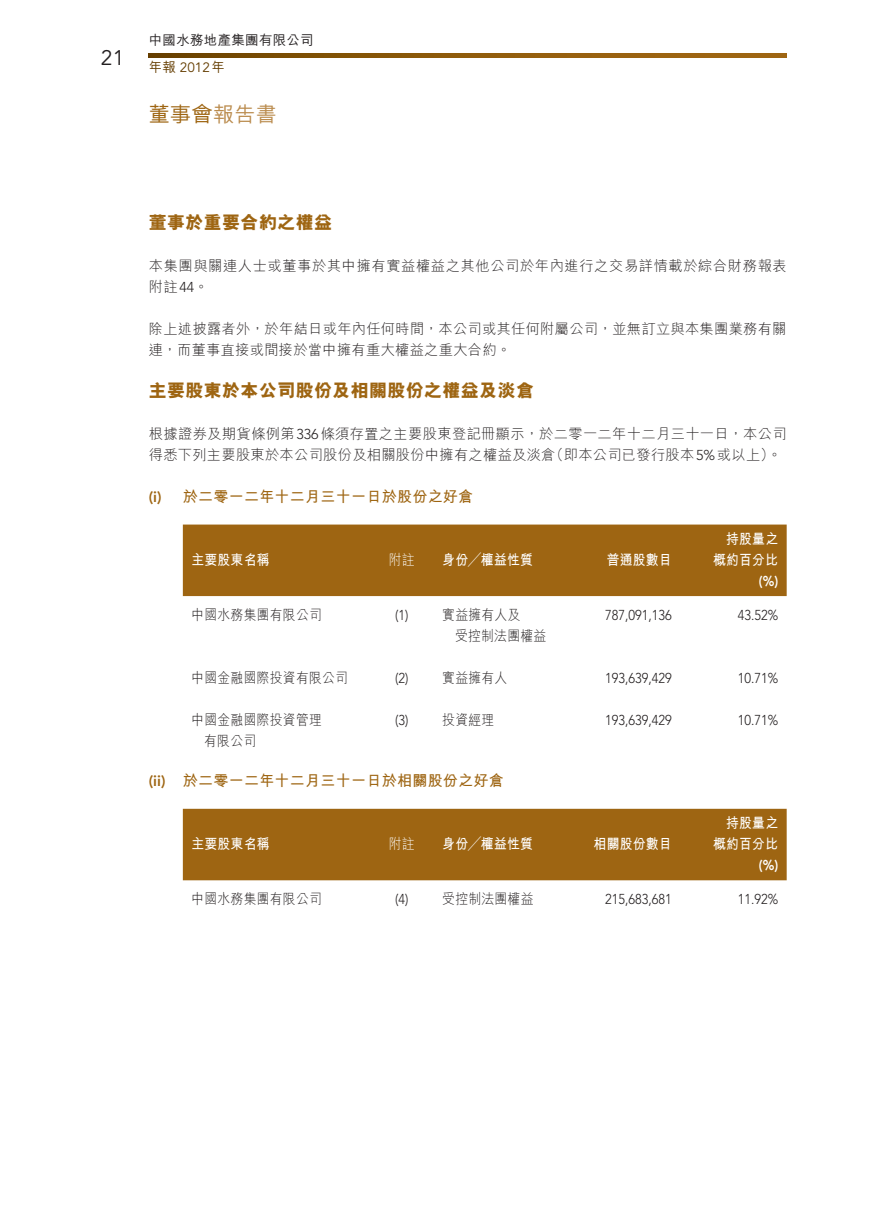
<style>
.page{position:relative;width:893px;height:1212px;background:#fff}
.page>*{position:absolute;margin:0;border:0;box-sizing:border-box;transform-origin:0 0}
.t1{font:500 21px "M Hei HK";letter-spacing:.02em;color:#9e6512}
.t2{font:21px "Avenir LT Std";color:#231f20}
.t3{font:800 18px "M Hei HK";letter-spacing:.02em;color:#9e6512}
.t4{font:700 15px "M Hei HK";letter-spacing:.02em;color:#9e6512}
.t5{font:800 15px "Avenir LT Std";color:#9e6512}
.t6{font:300 14.25px/21px "M Hei HK";letter-spacing:.02em;color:#231f20}
.t7{font:300 14.25px "Avenir LT Std";color:#231f20;scale:.9 1}
.t8{font:300 14.25px/21px "M Hei HK";letter-spacing:.02em;color:#231f20;scale:.9 1}
.t9{font:700 14.25px/21px "M Hei HK";letter-spacing:.02em;color:#fff;text-align:right;scale:.9 1}
.t10{font:300 14.25px/21px "M Hei HK";letter-spacing:.04em;color:#231f20}
.t11{font:800 14.25px "Avenir LT Std";color:#fff;scale:.9 1}
.t12{font:300 14.25px "M Hei HK";color:#fff;scale:.9 1}
.t13{font:500 13.5px "M Hei HK";letter-spacing:.02em;color:#231f20}
.t14{font:13.5px "Avenir LT Std";color:#643d00}
.s1{font-family:"M Hei HK";font-weight:500}
.s2{color:#ba8b4d}
.s3{font-family:"Avenir LT Std"}
</style>
<div class="page">
<svg style="left:149px;top:53px;width:638px;height:4px;background:#8a580a"></svg>
<div style="left:183px;top:524px;width:604px;height:72px;background:#9e6512"></div>
<div style="left:183px;top:809px;width:604px;height:71px;background:#9e6512"></div>
<h1 class="t2" style="left:101px;top:46px;width:25px">21</h1>
<p class="t13" style="left:149px;top:30px;width:166px">中國水務地產集團有限公司</p>
<p class="t14" style="left:149px;top:60px;width:78px"><span class="s1">年報</span> 2012 <span class="s1">年</span></p>
<h1 class="t1" style="left:149px;top:99px;width:130px">董事會<span class="s2">報告書</span></h1>
<p class="t3" style="left:149px;top:213px;width:185px">董事於重要合約之權益</p>
<p class="t10" style="left:149px;top:255px;width:639px">本集團與關連人士或董事於其中擁有實益權益之其他公司於年內進行之交易詳情載於綜合財務報表附註<span class="s3">44</span>。</p>
<p class="t6" style="left:149px;top:318px;width:639px">除上述披露者外，於年結日或年內任何時間，本公司或其任何附屬公司，並無訂立與本集團業務有關連，而董事直接或間接於當中擁有重大權益之重大合約。</p>
<p class="t3" style="left:149px;top:381px;width:387px">主要股東於本公司股份及相關股份之權益及淡倉</p>
<p class="t6" style="left:550px;top:423px;width:239px;text-indent:-401px">根據證券及期貨條例第<span class="s3">336</span>條須存置之主要股東登記冊顯示，於二零一二年十二月三十一日，本公司（即本公司已發行股本<span class="s3">5%</span>或以上。(</p>
<p class="t6" style="left:149px;top:444px;width:408px">得悉下列主要股東於本公司股份及相關股份中擁有之權益及淡倉</p>
<p class="t4" style="left:183px;top:485px;width:292px">於二零一二年十二月三十一日於股份之好倉</p>
<p class="t5" style="left:149px;top:488px;width:14px">)i(</p>
<p class="t9" style="left:191px;top:548px;width:88px">主要股東名稱</p>
<p class="t8" style="left:191px;top:604px;width:147px">中國水務集團有限公司</p>
<p class="t12" style="left:389px;top:552px;width:30px">附註</p>
<p class="t7" style="left:395px;top:606px;width:16px">)1(</p>
<p class="t9" style="left:442px;top:548px;width:102px">身份╱權益性質</p>
<p class="t8" style="left:442px;top:604px;width:88px">實益擁有人及</p>
<p class="t8" style="left:455px;top:625px;width:103px">受控制法團權益</p>
<p class="t9" style="left:607px;top:548px;width:74px">普通股數目</p>
<p class="t7" style="left:605px;top:606px;width:76px">787,091,136</p>
<p class="t9" style="left:713px;top:527px;width:74px">持股量之概約百分比</p>
<p class="t11" style="left:759px;top:572px;width:23px">%) (</p>
<p class="t7" style="left:738px;top:606px;width:46px">43.52%</p>
<p class="t5" style="left:149px;top:772px;width:18px">)i i(</p>
<p class="t8" style="left:442px;top:667px;width:74px">實益擁有人</p>
<p class="t8" style="left:191px;top:667px;width:176px">中國金融國際投資有限公司</p>
<p class="t8" style="left:204px;top:709px;width:132px;text-indent:-13px">中國金融國際投資管理有限公司</p>
<p class="t7" style="left:738px;top:711px;width:46px">10.71%</p>
<p class="t7" style="left:738px;top:669px;width:46px">10.71%</p>
<p class="t7" style="left:395px;top:669px;width:16px">)2(</p>
<p class="t7" style="left:605px;top:669px;width:76px">193,639,429</p>
<p class="t8" style="left:442px;top:709px;width:59px">投資經理</p>
<p class="t7" style="left:395px;top:711px;width:16px">)3(</p>
<p class="t7" style="left:605px;top:711px;width:76px">193,639,429</p>
<p class="t4" style="left:183px;top:769px;width:323px">於二零一二年十二月三十一日於相關股份之好倉</p>
<p class="t9" style="left:191px;top:832px;width:88px">主要股東名稱</p>
<p class="t8" style="left:191px;top:888px;width:147px">中國水務集團有限公司</p>
<p class="t12" style="left:389px;top:836px;width:30px">附註</p>
<p class="t7" style="left:395px;top:891px;width:16px">)4(</p>
<p class="t9" style="left:442px;top:832px;width:102px">身份╱權益性質</p>
<p class="t8" style="left:442px;top:888px;width:103px">受控制法團權益</p>
<p class="t9" style="left:594px;top:832px;width:88px">相關股份數目</p>
<p class="t7" style="left:605px;top:891px;width:76px">215,683,681</p>
<p class="t9" style="left:713px;top:811px;width:74px">持股量之概約百分比</p>
<p class="t11" style="left:759px;top:856px;width:23px">%) (</p>
<p class="t7" style="left:738px;top:891px;width:46px">11.92%</p>
</div>
